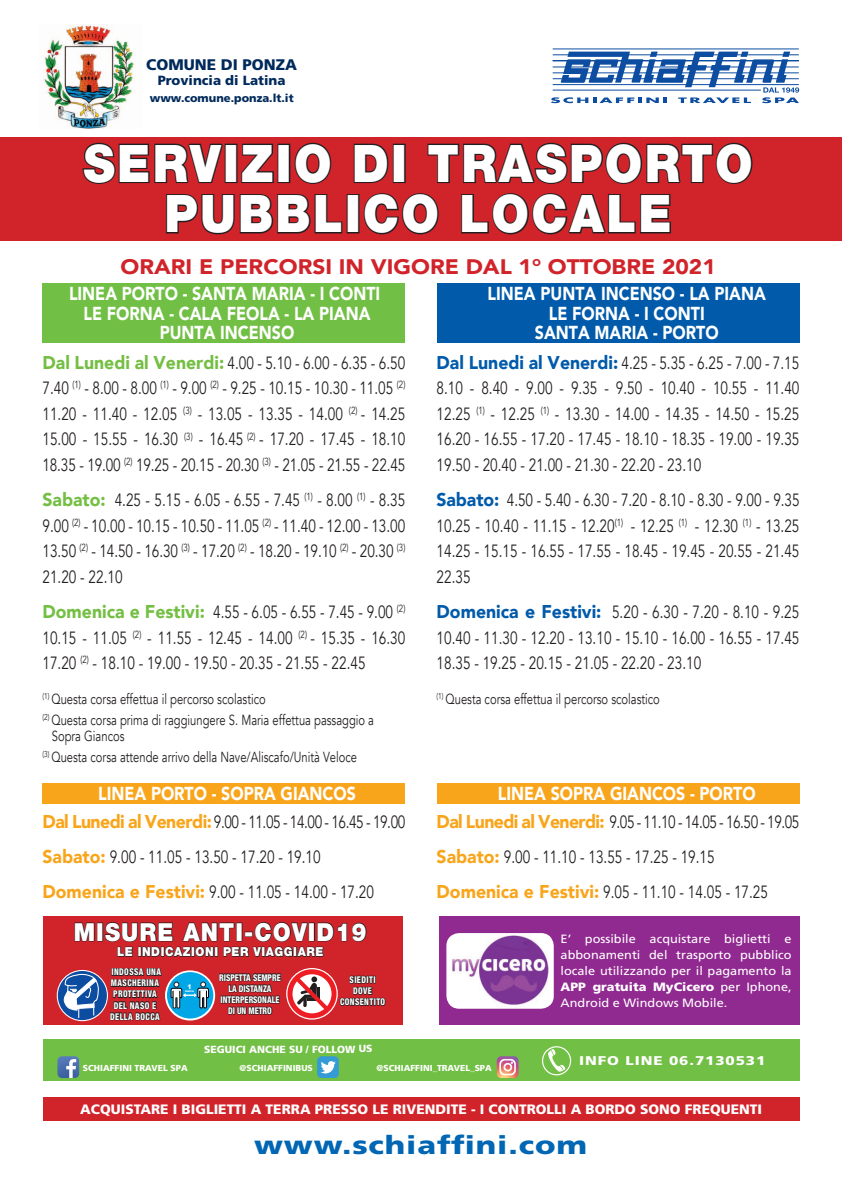
<style>
.page{position:relative;width:842px;height:1191px;background:#fff}
.page>*{position:absolute;margin:0;border:0;box-sizing:border-box;transform-origin:0 0}
.t1{font:900 51.8px/50.4px "Helvetica Neue LT Std";letter-spacing:.05em;color:#fff;text-align:center;scale:.91 1}
.t2{font:900 25.6px "Frutiger LT Std";letter-spacing:.03em;color:#0166b3;scale:1.2 1}
.t3{font:900 24.8px "Helvetica Neue LT Std";letter-spacing:.05em;color:#fff;scale:.91 1}
.t4{font:900 21px "Avenir";color:#d1232a;scale:1.08 1}
.t5{font:900 18.7px/19.1px "Avenir";color:#fff;text-align:center;scale:.85 1}
.t6{font:17.7px/25.6px "Avenir";color:#231f20;text-align:justify;scale:.77 1}
.t7{font:900 15.4px "Frutiger LT Std";color:#002a5b}
.t8{font:14.6px/20.8px "Avenir";color:#231f20;scale:.77 1}
.t9{font:900 13.6px "Frutiger LT Std";color:#fff}
.t10{font:900 13.3px "Frutiger LT Std";color:#002a5b}
.t11{font:900 12.6px "Frutiger LT Std";letter-spacing:.06em;color:#fff;scale:1.2 1}
.t12{font:900 12.4px "Helvetica Neue LT Std";letter-spacing:.05em;color:#fff;scale:.91 1}
.t13{font:12px/16px "Frutiger LT Std";color:#fff;text-align:justify;scale:1.06 1}
.t14{font:900 11.3px "Frutiger LT Std";color:#002a5b}
.t15{font:900 10.3px "Frutiger LT Std";letter-spacing:-.005em;color:#fff}
.t16{font:800 condensed 9.3px/11.1px "Helvetica Neue LT Std";letter-spacing:.05em;color:#fff;text-align:center;scale:.87 1}
.t17{font:800 condensed 9.3px/11.1px "Helvetica Neue LT Std";color:#fff;text-align:center;scale:.87 1}
.t18{font:900 8.7px "Frutiger LT Std";color:#fff}
.t19{font:900 6.4px "Arial";color:#fff}
.t20{font:900 2.8px "Arial";color:#fff}
.s1{font-weight:900;font-size:18.5px;color:#74bf43}
.s2{font-weight:900;font-size:18.5px;color:#f9a51b}
.s3{font-weight:900;font-size:18.5px;color:#015aaa}
.s4{font-weight:900}
</style>
<div class="page">
<div style="left:43px;top:916px;width:360px;height:109px;background:#d1232a"></div>
<div style="left:0;top:137px;width:842px;height:103px;background:#d1232a"></div>
<img style="left:44px;top:25px;width:91px;height:104px">
<svg style="left:82px;top:142px;width:143px;height:42px"></svg>
<div style="left:225px;top:144px;width:12px;height:39px;border:2px solid #231f20"></div>
<svg style="left:241px;top:143px;width:33px;height:41px"></svg>
<div style="left:277px;top:144px;width:13px;height:39px;border:2px solid #231f20"></div>
<svg style="left:294px;top:142px;width:38px;height:42px"></svg>
<svg style="left:353px;top:143px;width:36px;height:41px"></svg>
<div style="left:393px;top:144px;width:13px;height:39px;border:2px solid #231f20"></div>
<svg style="left:427px;top:142px;width:326px;height:42px"></svg>
<svg style="left:165px;top:194px;width:178px;height:41px"></svg>
<div style="left:347px;top:194px;width:12px;height:39px;border:2px solid #231f20"></div>
<svg style="left:363px;top:193px;width:76px;height:42px"></svg>
<svg style="left:461px;top:193px;width:210px;height:42px"></svg>
<div style="left:439px;top:916px;width:360px;height:109px;background:#902990"></div>
<img style="left:446px;top:933px;width:108px;height:75px">
<hr style="left:553px;top:49px;width:246px;height:1px;background:#0d4da1">
<svg style="left:551px;top:51px;width:248px;height:52px"></svg>
<svg style="left:57px;top:970px;width:50px;height:50px"></svg>
<svg style="left:63px;top:922px;width:323px;height:100px"></svg>
<div style="left:43px;top:1039px;width:757px;height:42px;background:#71bf44"></div>
<div style="left:43px;top:1097px;width:757px;height:24px;background:#d1232a"></div>
<svg style="left:497px;top:1056px;width:21px;height:22px"></svg>
<svg style="left:57px;top:1056px;width:22px;height:22px"></svg>
<div style="left:317px;top:1056px;width:22px;height:22px;background:#349bd5;border-radius:4px"></div>
<svg style="left:321px;top:1061px;width:15px;height:12px"></svg>
<div style="left:43px;top:283px;width:362px;height:59px;background:#71bf44"></div>
<div style="left:437px;top:283px;width:362px;height:59px;background:#015aaa"></div>
<div style="left:43px;top:783px;width:362px;height:20px;background:#f9a51b"></div>
<div style="left:437px;top:783px;width:362px;height:20px;background:#f9a51b"></div>
<p class="t7" style="left:146px;top:55px;width:152px">COMUNE DI PONZA</p>
<p class="t10" style="left:158px;top:73px;width:129px">Provincia di Latina</p>
<p class="t14" style="left:150px;top:91px;width:145px">www.comune.ponza.lt.it</p>
<h1 class="t1" style="left:83px;top:138px;width:737px">SERVIZIO DI TRASPORTO<br>PUBBLICO LOCALE</h1>
<p class="t4" style="left:121px;top:248px;width:553px">ORARI E PERCORSI IN VIGORE DAL 1° OTTOBRE 2021</p>
<p class="t5" style="left:69px;top:284px;width:368px">LINEA PORTO - SANTA MARIA - I CONTI<br>LE FORNA - CALA FEOLA - LA PIANA<br>PUNTA INCENSO</p>
<p class="t6" style="left:43px;top:350px;width:473px"><span class="s1">Dal Lunedi al Venerdi:</span> 4.00 - 5.10 - 6.00 - 6.35 - 6.50<br>7.40 <sup>(1)</sup> - 8.00 - 8.00 <sup>(1)</sup> - 9.00 <sup>(2)</sup> - 9.25 - 10.15 - 10.30 - 11.05 <sup>(2)<br></sup>11.20 - 11.40 - 12.05 <sup>(3)</sup> - 13.05 - 13.35 - 14.00 <sup>(2)</sup> - 14.25<br>15.00 - 15.55 - 16.30 <sup>(3)</sup> - 16.45 <sup>(2)</sup> - 17.20 - 17.45 - 18.10<br>18.35 - 19.00 <sup>(2)</sup> 19.25 - 20.15 - 20.30 <sup>(3)</sup> - 21.05 - 21.55 - 22.45</p>
<p class="t6" style="left:43px;top:487px;width:473px"><span class="s1">Sabato:</span> 4.25 - 5.15 - 6.05 - 6.55 - 7.45 <sup>(1)</sup> - 8.00 <sup>(1)</sup> - 8.35<br>9.00 <sup>(2)</sup> - 10.00 - 10.15 - 10.50 - 11.05 <sup>(2)</sup> - 11.40 - 12.00 - 13.00<br>13.50 <sup>(2)</sup> - 14.50 - 16.30 <sup>(3)</sup> - 17.20 <sup>(2)</sup> - 18.20 - 19.10 <sup>(2)</sup> - 20.30 <sup>(3)<br></sup>21.20 - 22.10</p>
<p class="t6" style="left:43px;top:599px;width:473px"><span class="s1">Domenica e Festivi:</span> 4.55 - 6.05 - 6.55 - 7.45 - 9.00 <sup>(2)<br></sup>10.15 - 11.05 <sup>(2)</sup> - 11.55 - 12.45 - 14.00 <sup>(2)</sup> - 15.35 - 16.30<br>17.20 <sup>(2)</sup> - 18.10 - 19.00 - 19.50 - 20.35 - 21.55 - 22.45</p>
<p class="t8" style="left:43px;top:689px;width:432px"><sup>(1)</sup> Questa corsa effettua il percorso scolastico<br><sup>(2)</sup> Questa corsa prima di raggiungere S. Maria effettua passaggio a</p>
<p class="t8" style="left:43px;top:726px;width:410px;text-indent:9px">Sopra Giancos<br><sup>(3)</sup> Questa corsa attende arrivo della Nave/Aliscafo/Unità Veloce</p>
<p class="t5" style="left:98px;top:783px;width:305px">LINEA PORTO - SOPRA GIANCOS</p>
<p class="t6" style="left:43px;top:804px;width:473px;line-height:35px;text-align:left"><span class="s2">Dal Lunedi al Venerdi:</span>9.00 - 11.05 - 14.00 - 16.45 - 19.00<br><span class="s2">Sabato:</span> 9.00 - 11.05 - 13.50 - 17.20 - 19.10<br><span class="s2">Domenica e Festivi:</span> 9.00 - 11.05 - 14.00 - 17.20</p>
<h3 class="t3" style="left:74px;top:917px;width:323px">MISURE ANTI-COVID19</h3>
<p class="t12" style="left:117px;top:944px;width:228px">LE INDICAZIONI PER VIAGGIARE</p>
<p class="t19" style="left:187px;top:981px;width:6px">1</p>
<p class="t20" style="left:185px;top:989px;width:11px">metro</p>
<p class="t16" style="left:110px;top:966px;width:60px">INDOSSA UNA<br>MASCHERINA<br>PROTETTIVA<br>DEL NASO E<br>DELLA BOCCA</p>
<p class="t17" style="left:219px;top:971px;width:72px">RISPETTA SEMPRE<br>LA DISTANZA<br>INTERPERSONALE<br>DI UN METRO</p>
<p class="t16" style="left:340px;top:974px;width:53px">SIEDITI<br>DOVE<br>CONSENTITO</p>
<p class="t15" style="left:204px;top:1043px;width:170px">SEGUICI ANCHE SU / FOLLOW US</p>
<p class="t5" style="left:488px;top:284px;width:329px">LINEA PUNTA INCENSO - LA PIANA<br>LE FORNA - I CONTI<br>SANTA MARIA - PORTO</p>
<p class="t6" style="left:437px;top:350px;width:473px"><span class="s3">Dal Lunedi al Venerdi:</span> 4.25 - 5.35 - 6.25 - 7.00 - 7.15<br>8.10 - 8.40 - 9.00 - 9.35 - 9.50 - 10.40 - 10.55 - 11.40<br>12.25 <sup>(1)</sup> - 12.25 <sup>(1)</sup> - 13.30 - 14.00 - 14.35 - 14.50 - 15.25<br>16.20 - 16.55 - 17.20 - 17.45 - 18.10 - 18.35 - 19.00 - 19.35<br>19.50 - 20.40 - 21.00 - 21.30 - 22.20 - 23.10</p>
<p class="t6" style="left:437px;top:487px;width:473px"><span class="s3">Sabato:</span> 4.50 - 5.40 - 6.30 - 7.20 - 8.10 - 8.30 - 9.00 - 9.35<br>10.25 - 10.40 - 11.15 - 12.20<sup>(1)</sup> - 12.25 <sup>(1)</sup> - 12.30 <sup>(1)</sup> - 13.25<br>14.25 - 15.15 - 16.55 - 17.55 - 18.45 - 19.45 - 20.55 - 21.45<br>22.35</p>
<p class="t6" style="left:437px;top:599px;width:473px"><span class="s3">Domenica e Festivi:</span> 5.20 - 6.30 - 7.20 - 8.10 - 9.25<br>10.40 - 11.30 - 12.20 - 13.10 - 15.10 - 16.00 - 16.55 - 17.45<br>18.35 - 19.25 - 20.15 - 21.05 - 22.20 - 23.10</p>
<p class="t8" style="left:437px;top:689px;width:291px"><sup>(1)</sup> Questa corsa effettua il percorso scolastico</p>
<p class="t5" style="left:498px;top:783px;width:305px">LINEA SOPRA GIANCOS - PORTO</p>
<p class="t6" style="left:437px;top:804px;width:473px;line-height:35px;text-align:left"><span class="s2">Dal Lunedi al Venerdi:</span> 9.05 - 11.10 - 14.05 - 16.50 - 19.05<br><span class="s2">Sabato:</span> 9.00 - 11.10 - 13.55 - 17.25 - 19.15<br><span class="s2">Domenica e Festivi:</span> 9.05 - 11.10 - 14.05 - 17.25</p>
<p class="t13" style="left:561px;top:930px;width:219px">E’ possibile acquistare biglietti e abbonamenti del trasporto pubblico locale utilizzando per il pagamento la <span class="s4">APP gratuita MyCicero</span> per Iphone, Android e Windows Mobile.</p>
<p class="t11" style="left:579px;top:1053px;width:157px">INFO LINE 06.7130531</p>
<p class="t9" style="left:80px;top:1100px;width:683px">ACQUISTARE I BIGLIETTI A TERRA PRESSO LE RIVENDITE - I CONTROLLI A BORDO SONO FREQUENTI</p>
<h2 class="t2" style="left:254px;top:1129px;width:279px">www.schiaffini.com</h2>
<p class="t18" style="left:83px;top:1062px;width:107px">SCHIAFFINI TRAVEL SPA</p>
<p class="t18" style="left:239px;top:1062px;width:75px">@SCHIAFFINIBUS</p>
<p class="t18" style="left:377px;top:1062px;width:117px">@SCHIAFFINI_TRAVEL_SPA</p>
</div>
